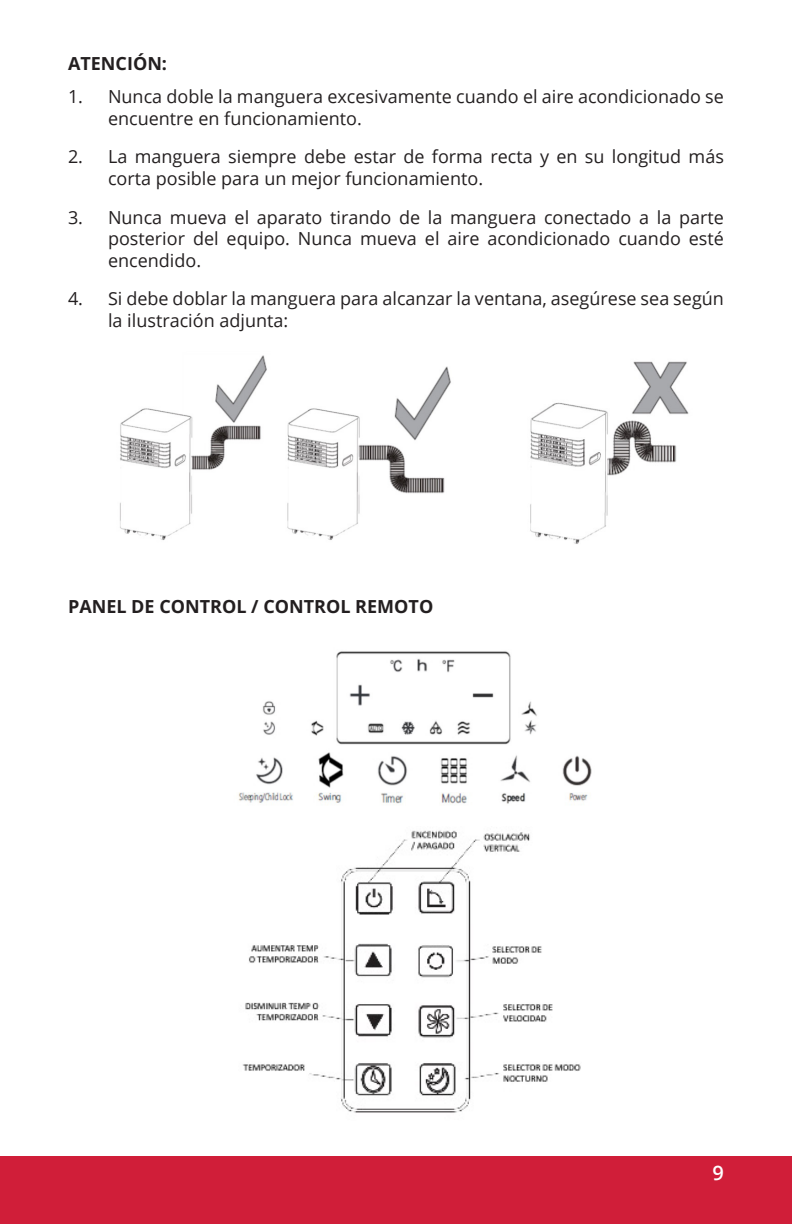
<style>
.page{position:relative;width:792px;height:1224px;background:#fff}
.page>*{position:absolute;margin:0;border:0;box-sizing:border-box;transform-origin:0 0}
.t1{font:600 20px "Open Sans";color:#fff}
.t2{font:18px/21.6px "Open Sans";color:#231f20}
.t3{font:700 18px "Open Sans";color:#231f20}
</style>
<div class="page">
<div style="left:0;top:1156px;width:792px;height:68px;background:#d01e39"></div>
<img style="left:120px;top:355px;width:331px;height:185px">
<img style="left:530px;top:361px;width:159px;height:183px">
<img style="left:238px;top:651px;width:354px;height:153px">
<img style="left:242px;top:830px;width:339px;height:283px">
<p class="t3" style="left:68px;top:51px;width:101px">ATENCIÓN:</p>
<p class="t2" style="left:108px;top:85px;width:617px;text-indent:-40px">1. Nunca doble la manguera excesivamente cuando el aire acondicionado se encuentre en funcionamiento.</p>
<p class="t2" style="left:108px;top:146px;width:617px;text-indent:-40px">2. La manguera siempre debe estar de forma recta y en su longitud más corta posible para un mejor funcionamiento.</p>
<p class="t2" style="left:108px;top:206px;width:617px;text-align:justify;text-indent:-40px">3. Nunca mueva el aparato tirando de la manguera conectado a la parte posterior del equipo. Nunca mueva el aire acondicionado cuando esté encendido.</p>
<p class="t2" style="left:108px;top:288px;width:617px;text-indent:-40px">4. Si debe doblar la manguera para alcanzar la ventana, asegúrese sea según la ilustración adjunta:</p>
<p class="t3" style="left:68px;top:594px;width:367px">PANEL DE CONTROL / CONTROL REMOTO</p>
<p class="t1" style="left:713px;top:1160px;width:13px">9</p>
</div>
